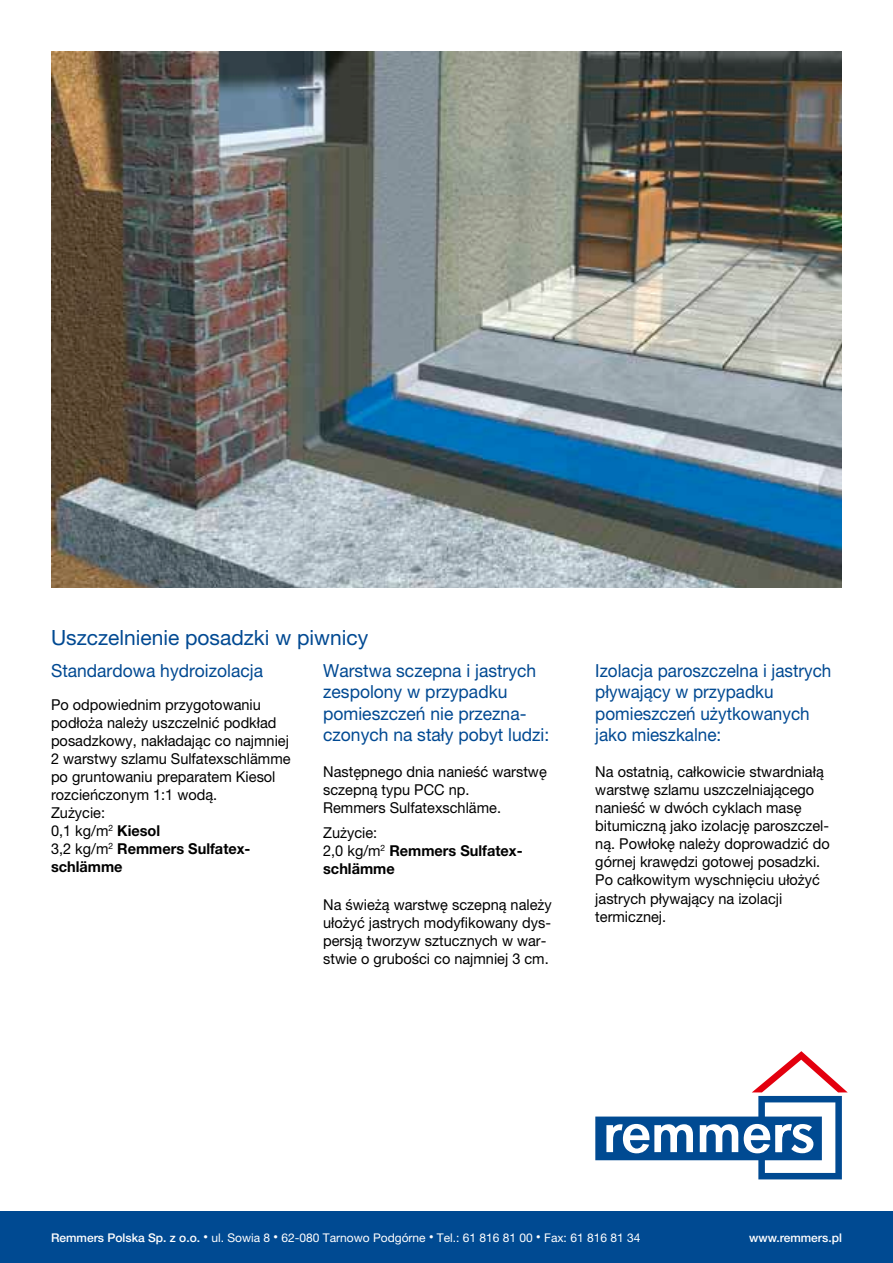
<style>
.page{position:relative;width:893px;height:1263px;background:#fff}
.page>*{position:absolute;margin:0;border:0;box-sizing:border-box;transform-origin:0 0}
.t1{font:21px "Helvetica Neue LT Pro";color:#004992}
.t2{font:18px/21.6px "Helvetica Neue LT Pro";color:#004992}
.t3{font:18px/21.6px "Helvetica Neue LT Pro";color:#004992;scale:.95 1}
.t4{font:15px/18px "Helvetica Neue LT Pro";color:#000}
.t5{font:700 15px/18px "Helvetica Neue LT Pro";color:#000}
.t6{font:12px "Helvetica Neue LT Pro";color:#fff}
.t7{font:500 12px "Helvetica Neue LT Pro";color:#fff}
.s1{font-weight:700}
.s2{font-weight:400}
.s3{font-weight:500}
.s4{font-weight:500;font-size:9px}
.s5{font-size:9px}
</style>
<div class="page">
<img style="left:51px;top:51px;width:791px;height:537px">
<div style="left:0;top:1212px;width:893px;height:51px;background:#004a92"></div>
<svg style="left:595px;top:1051px;width:253px;height:128px"></svg>
<h1 class="t1" style="left:51px;top:624px;width:319px">Uszczelnienie posadzki w piwnicy</h1>
<p class="t2" style="left:51px;top:659px;width:214px">Standardowa hydroizolacja</p>
<p class="t4" style="left:51px;top:695px;width:241px">Po odpowiednim przygotowaniu podłoża należy uszczelnić podkład posadzkowy, nakładając co najmniej<br>2 warstwy szlamu Sulfatexschlämme po gruntowaniu preparatem Kiesol rozcieńczonym 1:1 wodą.<br>Zużycie:<br>0,1 kg/m<sup>2</sup> <span class="s1">Kiesol<br></span>3,2 kg/m<sup>2</sup> <span class="s1">Remmers Sulfatex&shy;schlämme</span></p>
<p class="t2" style="left:323px;top:659px;width:228px">Warstwa sczepna i jastrych zespolony w przypadku pomieszczeń nie przezna&shy;czonych na stały pobyt ludzi:</p>
<p class="t4" style="left:323px;top:763px;width:225px">Następnego dnia nanieść warstwę sczepną typu PCC np.<br>Remmers Sulfatexschläme.</p>
<p class="t5" style="left:323px;top:823px;width:201px"><span class="s2">Zużycie:<br>2,0 kg/m</span><sup>2</sup> Remmers Sulfatex&shy;schlämme</p>
<p class="t4" style="left:323px;top:895px;width:230px">Na świeżą warstwę sczepną należy ułożyć jastrych modyfikowany dys&shy;persją tworzyw sztucznych w war&shy;stwie o grubości co najmniej 3 cm.</p>
<p class="t3" style="left:595px;top:659px;width:250px">Izolacja paroszczelna i jastrych pływający w przypadku pomieszczeń użytkowanych jako mieszkalne:</p>
<p class="t4" style="left:595px;top:763px;width:236px">Na ostatnią, całkowicie stwardniałą warstwę szlamu uszczelniającego nanieść w dwóch cyklach masę bitumiczną jako izolację paroszczel&shy;ną. Powłokę należy doprowadzić do górnej krawędzi gotowej posadzki.<br>Po całkowitym wyschnięciu ułożyć jastrych pływający na izolacji termicznej.</p>
<p class="t6" style="left:51px;top:1230px;width:591px"><span class="s3">Remmers Polska Sp. z o.o.</span> <span class="s4">•</span> ul. Sowia 8 <span class="s5">•</span> 62-080 Tarnowo Podgórne <span class="s5">•</span> Tel.: 61 816 81 00 <span class="s5">•</span> Fax: 61 816 81 34</p>
<p class="t7" style="left:749px;top:1230px;width:94px">www.remmers.pl</p>
</div>
